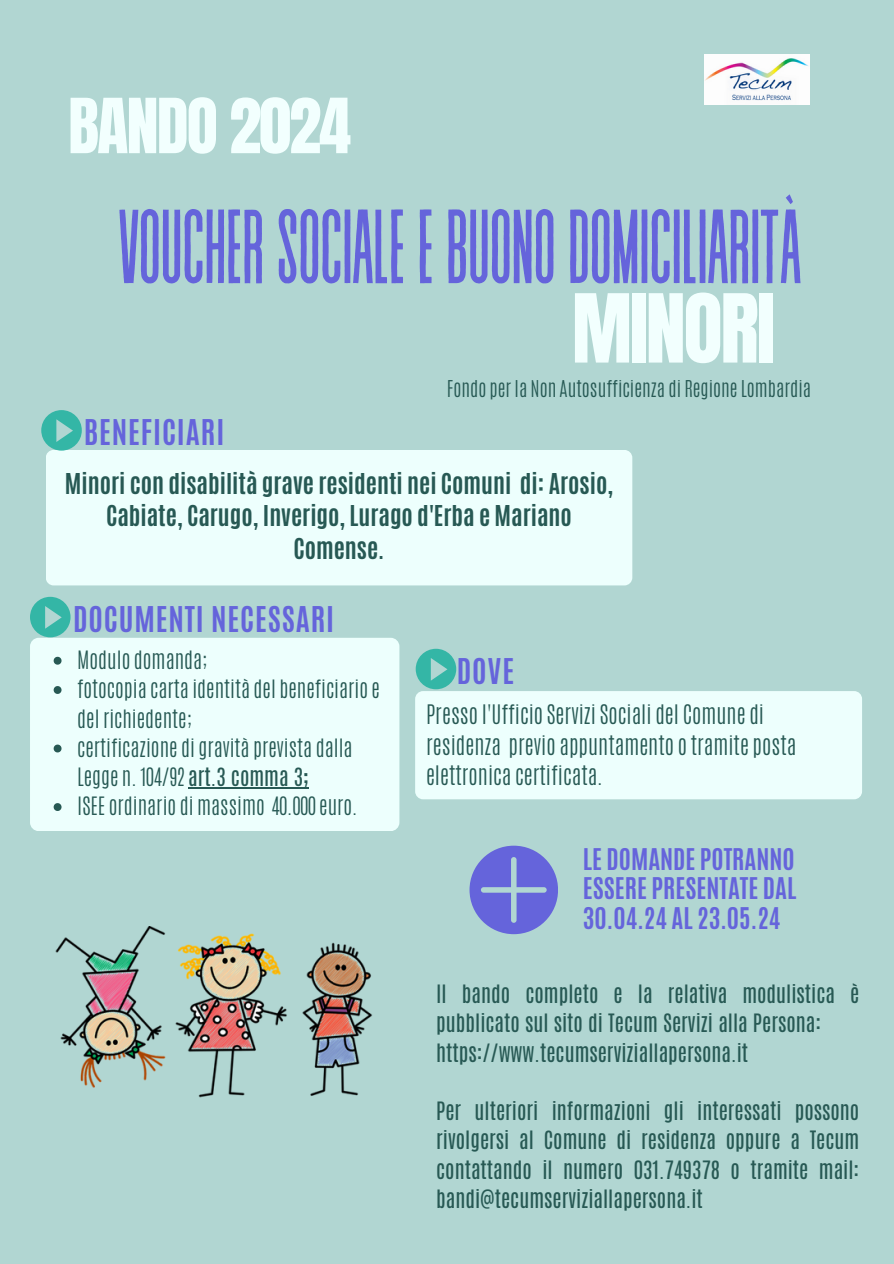
<style>
.page{position:relative;width:894px;height:1264px;background:#fff}
.page>*{position:absolute;margin:0;border:0;box-sizing:border-box;transform-origin:0 0}
.t1{font:105px "Revive 80 Tall";letter-spacing:-.03em;color:#6564db}
.t2{font:80.7px "Anton";letter-spacing:-.03em;color:#f2fffe}
.t3{font:64.5px "Anton";letter-spacing:-.03em;color:#f2fffe}
.t4{font:700 29.7px "Antonio";letter-spacing:.03em;color:#6564db}
.t5{font:700 24.9px/29.7px "Antonio";color:#6564db;text-align:justify}
.t6{font:700 24px/32.7px "Antonio";color:#275954;text-align:center}
.t7{font:300 22.5px/30.3px "Antonio";color:#275954}
.t8{font:21.15px/29.2px "Antonio";color:#275954}
.t9{font:300 21.15px/29.2px "Antonio";color:#275954}
.t10{font:300 19.35px "Antonio";color:#275954}
.s1{font-weight:400}
</style>
<div class="page">
<div style="left:0;top:0;width:893px;height:1263px;background:#b1d6d2"></div>
<div style="left:46px;top:450px;width:586px;height:135px;background:#edfffd;border-radius:8px"></div>
<div style="left:30px;top:637px;width:369px;height:194px;background:#edfffd;border-radius:9px"></div>
<div style="left:415px;top:691px;width:446px;height:108px;background:#edfffd;border-radius:8px"></div>
<svg style="left:469px;top:845px;width:88px;height:89px"></svg>
<img style="left:55px;top:926px;width:317px;height:172px">
<img style="left:704px;top:55px;width:105px;height:49px">
<svg style="left:41px;top:410px;width:41px;height:40px"></svg>
<svg style="left:54px;top:656px;width:7px;height:8px"></svg>
<svg style="left:54px;top:686px;width:7px;height:8px"></svg>
<svg style="left:54px;top:744px;width:7px;height:8px"></svg>
<hr style="left:188px;top:787px;width:121px;height:1px;background:#275954">
<svg style="left:54px;top:803px;width:7px;height:8px"></svg>
<svg style="left:30px;top:597px;width:40px;height:40px"></svg>
<svg style="left:415px;top:648px;width:41px;height:41px"></svg>
<p class="t3" style="left:68px;top:80px;width:284px">BANDO 2024</p>
<p class="t1" style="left:117px;top:193px;width:688px">VOUCHERSOCIALEEBUONODOMICILIARITÀ</p>
<h2 class="t2" style="left:571px;top:271px;width:204px">MINORI</h2>
<p class="t4" style="left:84px;top:411px;width:142px">BENEFICIARI</p>
<p class="t10" style="left:446px;top:375px;width:366px">Fondo per la Non Autosufficienza di Regione Lombardia</p>
<p class="t6" style="left:65px;top:467px;width:549px">Minori con disabilità grave residenti nei Comuni di: Arosio,<br>Cabiate, Carugo, Inverigo, Lurago d'Erba e Mariano<br>Comense.</p>
<p class="t4" style="left:73px;top:598px;width:262px">DOCUMENTI NECESSARI</p>
<h4 class="t9" style="left:77px;top:645px;width:132px">Modulo domanda;</h4>
<h6 class="t9" style="left:77px;top:675px;width:304px">fotocopia carta identità del beneficiario e del richiedente;</h6>
<p class="t9" style="left:77px;top:733px;width:277px">certificazione di gravità prevista dalla<br>Legge n. 104/92 <span class="s1">art.3 comma 3;</span></p>
<h4 class="t9" style="left:77px;top:792px;width:282px">ISEE ordinario di massimo 40.000 euro.</h4>
<p class="t4" style="left:456px;top:650px;width:59px">DOVE</p>
<p class="t7" style="left:426px;top:699px;width:372px">Presso l'Ufficio Servizi Sociali del Comune di residenza previo appuntamento o tramite posta elettronica certificata.</p>
<h3 class="t5" style="left:582px;top:844px;width:215px">LE DOMANDE POTRANNO ESSERE PRESENTATE DAL 30.04.24 AL 23.05.24</h3>
<h4 class="t8" style="left:436px;top:979px;width:424px">Il bando completo e la relativa modulistica è pubblicato sul sito di Tecum Servizi alla Persona:</h4>
<p class="t8" style="left:436px;top:1037px;width:313px">https://www.tecumserviziallapersona.it</p>
<p class="t8" style="left:436px;top:1096px;width:424px;text-align:justify">Per ulteriori informazioni gli interessati possono rivolgersi al Comune di residenza oppure a Tecum contattando il numero 031.749378 o tramite mail: bandi@tecumserviziallapersona.it</p>
</div>
